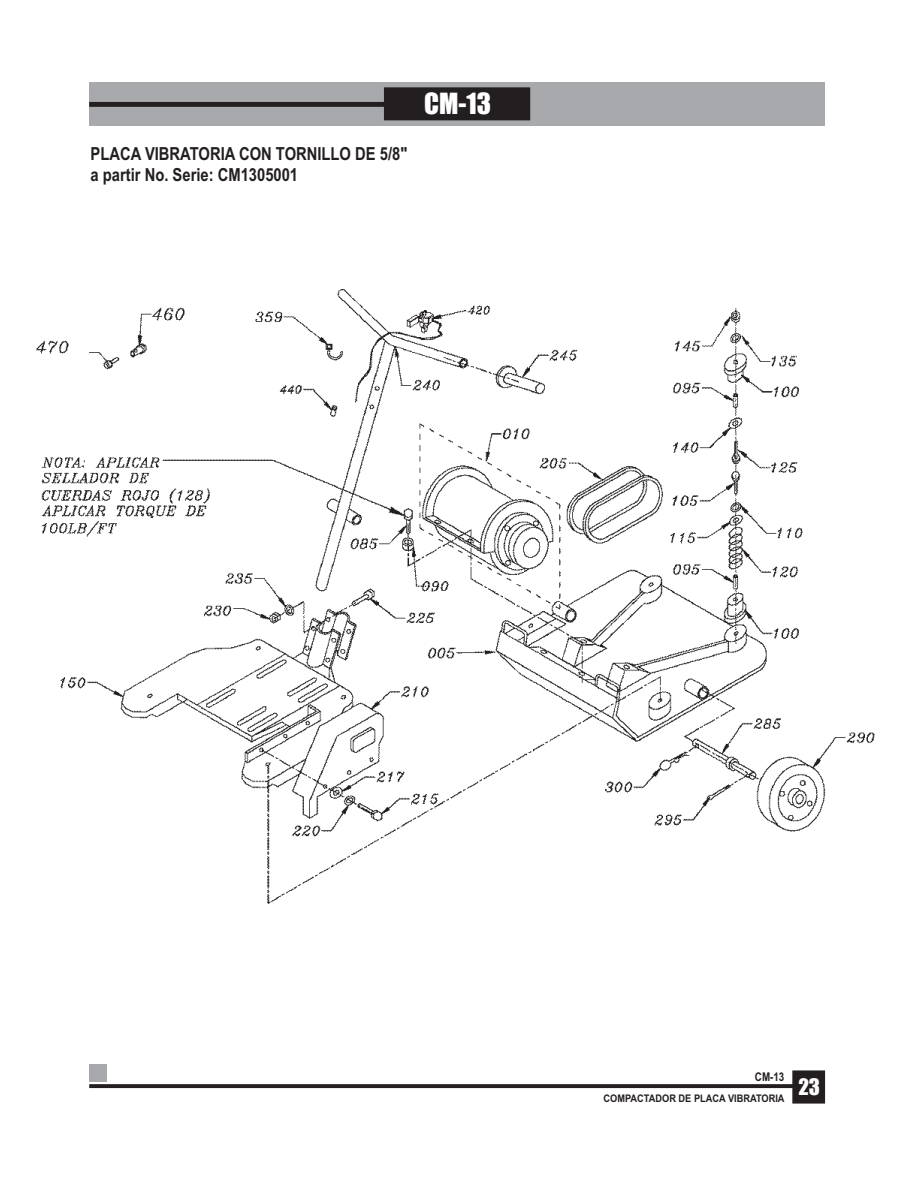
<style>
.page{position:relative;width:918px;height:1188px;background:#fff}
.page>*{position:absolute;margin:0;border:0;box-sizing:border-box;transform-origin:0 0}
.t1{font:27px "Impact";color:#fff}
.t2{font:21px "Impact";color:#fff}
.t3{font:700 18px/20.5px "Arial Narrow";color:#231f20}
.t4{font:700 12px "Arial Narrow";color:#231f20}
.t5{font:700 10.5px "Arial Narrow";color:#231f20;scale:1.07 1}
</style>
<div class="page">
<div style="left:89px;top:82px;width:736px;height:43px;background:#a8a9ad"></div>
<svg style="left:89px;top:87px;width:441px;height:33px"></svg>
<svg style="left:89px;top:1070px;width:736px;height:34px"></svg>
<div style="left:89px;top:1064px;width:17px;height:18px;background:#a8a9ad"></div>
<img style="left:36px;top:289px;width:839px;height:615px">
<p class="t3" style="left:91px;top:145px;width:318px">PLACA VIBRATORIA CON TORNILLO DE 5/8" a partir No. Serie: CM1305001</p>
<h1 class="t1" style="left:424px;top:93px;width:68px">CM-13</h1>
<p class="t4" style="left:755px;top:1072px;width:31px">CM-13</p>
<p class="t5" style="left:604px;top:1094px;width:171px">COMPACTADOR DE PLACA VIBRATORIA</p>
<p class="t2" style="left:798px;top:1078px;width:23px">23</p>
</div>
